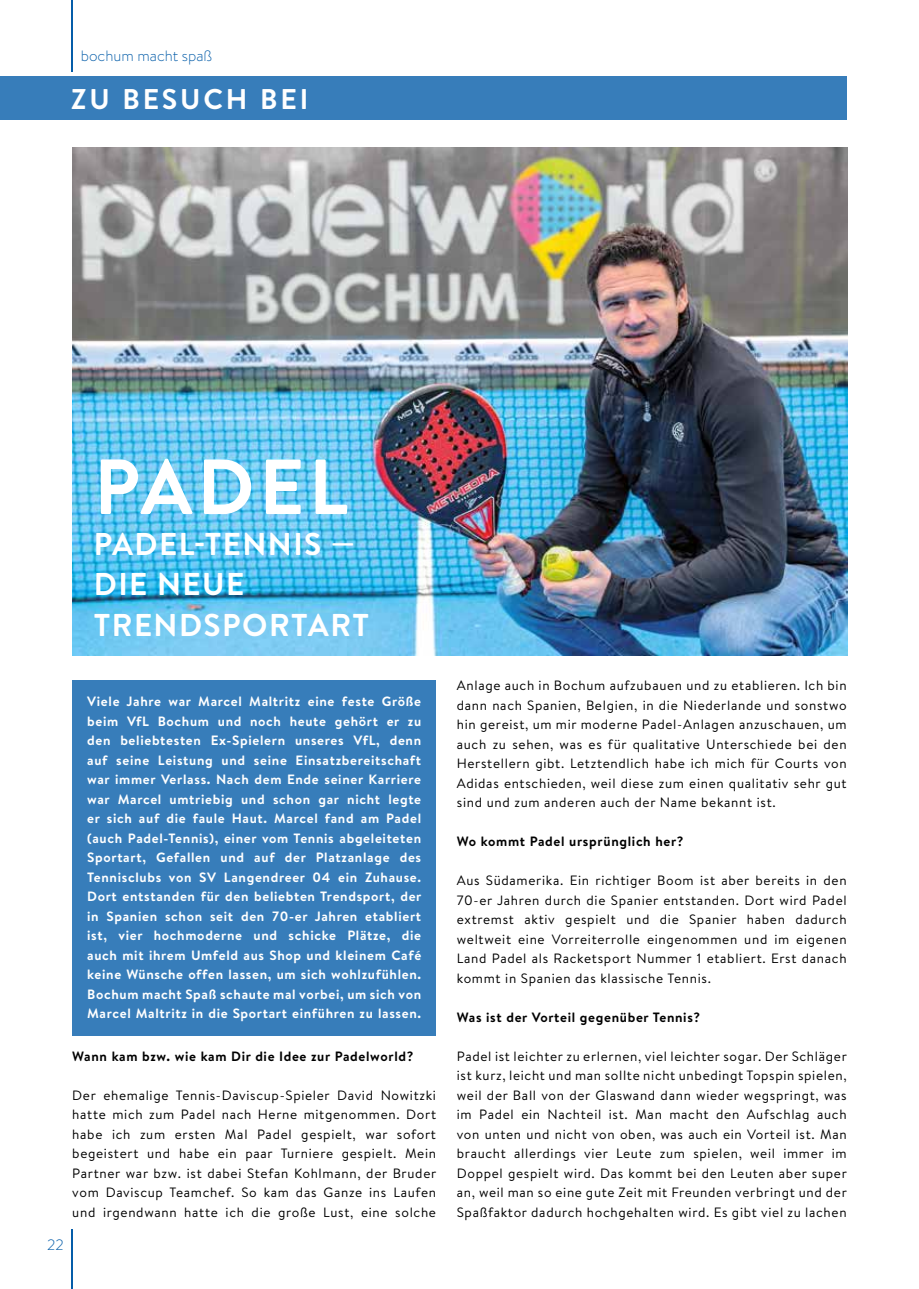
<style>
.page{position:relative;width:919px;height:1289px;background:#fff}
.page>*{position:absolute;margin:0;border:0;box-sizing:border-box;transform-origin:0 0}
.t1{font:700 78px "Brandon Text";letter-spacing:.06em;color:#fff}
.t2{font:700 31.5px/40.5px "Brandon Text";letter-spacing:.045em;color:#fff}
.t3{font:700 28.5px "Brandon Text";letter-spacing:.1em;color:#fff}
.t4{font:300 15px "Brandon Text";color:#055da9}
.t5{font:13.5px/19.5px "Brandon Text";letter-spacing:.05em;color:#000;text-align:justify}
.t6{font:700 13.5px/19.5px "Brandon Text";letter-spacing:.05em;color:#fff;text-align:justify}
.t7{font:700 13.5px "Brandon Text";letter-spacing:.05em;color:#000}
</style>
<div class="page">
<div style="left:0;top:76px;width:846px;height:44px;background:#377dba"></div>
<div style="left:72px;top:680px;width:363px;height:356px;background:#377dba"></div>
<img style="left:73px;top:147px;width:773px;height:508px">
<hr style="left:72px;top:1229px;width:1px;height:59px;background:#055da9">
<hr style="left:72px;top:0;width:1px;height:72px;background:#055da9">
<p class="t4" style="left:81px;top:46px;width:133px">bochum macht spaß</p>
<h3 class="t3" style="left:71px;top:80px;width:238px">ZU BESUCH BEI</h3>
<h1 class="t1" style="left:94px;top:432px;width:256px">PADEL</h1>
<h2 class="t2" style="left:94px;top:522px;width:277px">PADEL-TENNIS —<br>DIE NEUE<br>TRENDSPORTART</h2>
<p class="t6" style="left:87px;top:691px;width:336px">Viele Jahre war Marcel Maltritz eine feste Größe beim VfL Bochum und noch heute gehört er zu den beliebtesten Ex-Spielern unseres VfL, denn auf seine Leistung und seine Einsatzbereitschaft war immer Verlass. Nach dem Ende seiner Karriere war Marcel umtriebig und schon gar nicht legte er sich auf die faule Haut. Marcel fand am Padel (auch Padel-Tennis), einer vom Tennis abgeleiteten Sportart, Gefallen und auf der Platzanlage des Tennisclubs von SV Langendreer 04 ein Zuhause.<br>Dort entstanden für den beliebten Trendsport, der in Spanien schon seit den 70-er Jahren etabliert ist, vier hochmoderne und schicke Plätze, die auch mit ihrem Umfeld aus Shop und kleinem Café keine Wünsche offen lassen, um sich wohlzufühlen.<br>Bochum macht Spaß schaute mal vorbei, um sich von Marcel Maltritz in die Sportart einführen zu lassen.</p>
<p class="t4" style="left:47px;top:1234px;width:18px">22</p>
<p class="t7" style="left:72px;top:1046px;width:343px">Wann kam bzw. wie kam Dir die Idee zur Padelworld?</p>
<p class="t5" style="left:72px;top:1084px;width:365px">Der ehemalige Tennis-Daviscup-Spieler David Nowitzki hatte mich zum Padel nach Herne mitgenommen. Dort habe ich zum ersten Mal Padel gespielt, war sofort begeistert und habe ein paar Turniere gespielt. Mein Partner war bzw. ist dabei Stefan Kohlmann, der Bruder vom Daviscup Teamchef. So kam das Ganze ins Laufen und irgendwann hatte ich die große Lust, eine solche</p>
<p class="t5" style="left:457px;top:675px;width:391px">Anlage auch in Bochum aufzubauen und zu etablieren. Ich bin dann nach Spanien, Belgien, in die Niederlande und sonstwo hin gereist, um mir moderne Padel-Anlagen anzuschauen, um auch zu sehen, was es für qualitative Unterschiede bei den Herstellern gibt. Letztendlich habe ich mich für Courts von Adidas entschieden, weil diese zum einen qualitativ sehr gut sind und zum anderen auch der Name bekannt ist.</p>
<p class="t7" style="left:457px;top:832px;width:228px">Wo kommt Padel ursprünglich her?</p>
<p class="t5" style="left:457px;top:870px;width:391px">Aus Südamerika. Ein richtiger Boom ist aber bereits in den 70-er Jahren durch die Spanier entstanden. Dort wird Padel extremst aktiv gespielt und die Spanier haben dadurch weltweit eine Vorreiterrolle eingenommen und im eigenen Land Padel als Racketsport Nummer 1 etabliert. Erst danach kommt in Spanien das klassische Tennis.</p>
<p class="t7" style="left:457px;top:1007px;width:245px">Was ist der Vorteil gegenüber Tennis?</p>
<p class="t5" style="left:457px;top:1045px;width:391px">Padel ist leichter zu erlernen, viel leichter sogar. Der Schläger ist kurz, leicht und man sollte nicht unbedingt Topspin spielen, weil der Ball von der Glaswand dann wieder wegspringt, was im Padel ein Nachteil ist. Man macht den Aufschlag auch von unten und nicht von oben, was auch ein Vorteil ist. Man braucht allerdings vier Leute zum spielen, weil immer im Doppel gespielt wird. Das kommt bei den Leuten aber super an, weil man so eine gute Zeit mit Freunden verbringt und der Spaßfaktor dadurch hochgehalten wird. Es gibt viel zu lachen</p>
</div>
